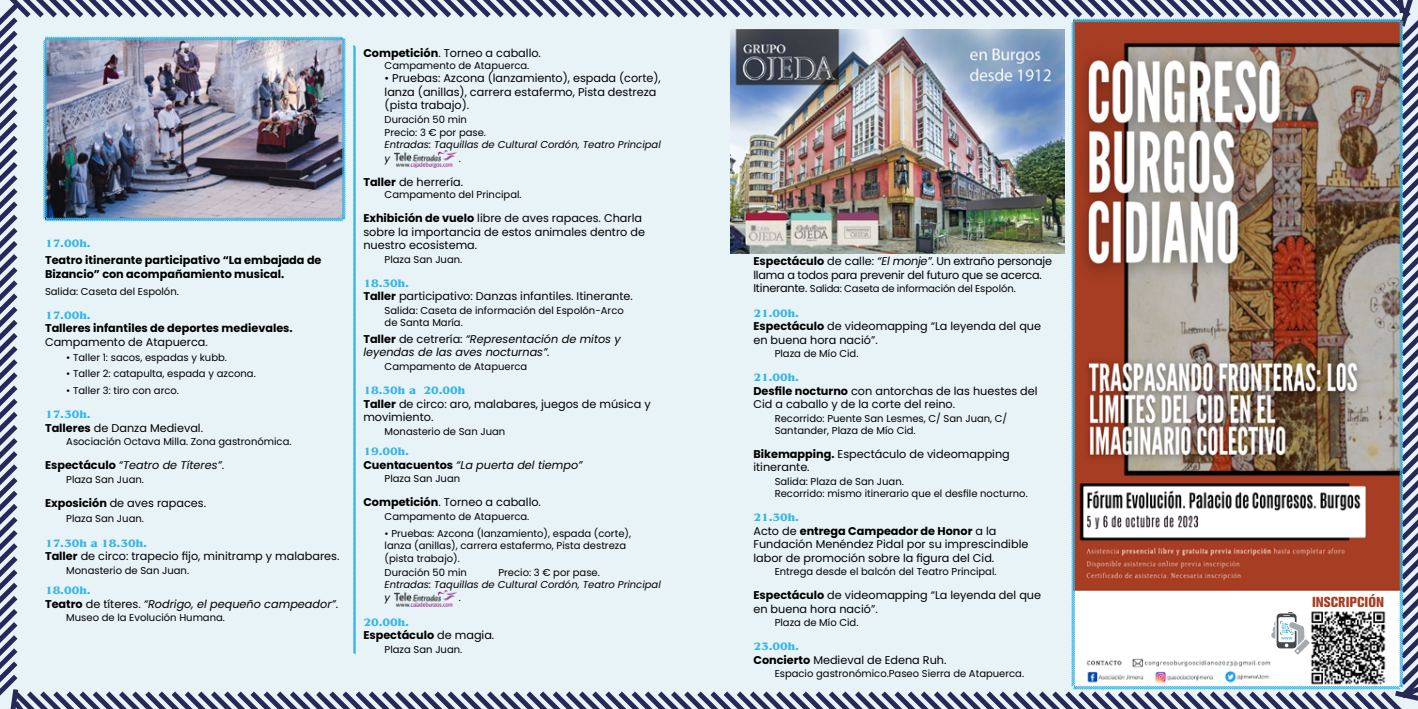
<style>
.page{position:relative;width:1418px;height:709px;background:#fff}
.page>*{position:absolute;margin:0;border:0;box-sizing:border-box;transform-origin:0 0}
.t1{font:800 condensed 14.25px "Akzidenz Grotesk BQ";color:#a73d22}
.t2{font:11.25px/13.5px "Poppins";color:#000}
.t3{font:italic 11.25px/13.5px "Poppins";color:#000}
.t4{font:700 11.25px/13.5px "Poppins";color:#000}
.t5{font:700 11.25px "Benguiat Std";color:#35b5e4}
.t6{font:11.25px/13.5px "Poppins";letter-spacing:-.02em;color:#000}
.t7{font:10px/12px "Poppins";color:#000}
.t8{font:italic 10px/13.5px "Poppins";color:#000}
.t9{font:10px "Poppins";letter-spacing:-.02em;color:#000}
.s1{font-weight:700}
.s2{font-weight:700;font-style:normal}
.s3{font-style:normal}
.s4{font-weight:400}
.s5{font-style:italic}
.s6{font-size:11.25px}
</style>
<div class="page">
<div style="left:0;top:0;width:1417px;height:709px;background:#e8f3f7"></div>
<img style="left:1070px;top:18px;width:333px;height:672px">
<img style="left:42px;top:36px;width:304px;height:186px">
<svg style="left:353px;top:45px;width:3px;height:609px;background:#5dc2e7"></svg>
<img style="left:394px;top:151px;width:62px;height:17px">
<img style="left:394px;top:590px;width:62px;height:16px">
<img style="left:731px;top:30px;width:333px;height:224px">
<p class="t5" style="left:45px;top:237px;width:47px">17.00h.</p>
<p class="t4" style="left:45px;top:253px;width:278px">Teatro itinerante participativo “La embajada de<br>Bizancio” con acompañamiento musical.</p>
<p class="t7" style="left:45px;top:285px;width:135px">Salida: Caseta del Espolón.</p>
<p class="t5" style="left:45px;top:308px;width:47px">17.00h.</p>
<p class="t4" style="left:45px;top:321px;width:249px">Talleres infantiles de deportes medievales.</p>
<p class="t2" style="left:45px;top:335px;width:164px">Campamento de Atapuerca.</p>
<p class="t7" style="left:66px;top:352px;width:162px">• Taller 1: sacos, espadas y kubb.</p>
<p class="t7" style="left:66px;top:367px;width:191px">• Taller 2: catapulta, espada y azcona.</p>
<p class="t7" style="left:66px;top:384px;width:114px">• Taller 3: tiro con arco.</p>
<p class="t5" style="left:45px;top:408px;width:47px">17.30h.</p>
<p class="t2" style="left:45px;top:421px;width:160px"><span class="s1">Talleres</span> de Danza Medieval.</p>
<p class="t7" style="left:66px;top:435px;width:227px">Asociación Octava Milla. Zona gastronómica.</p>
<p class="t3" style="left:45px;top:458px;width:181px"><span class="s2">Espectáculo</span> “Teatro de Títeres”<span class="s3">.</span></p>
<p class="t7" style="left:66px;top:473px;width:79px">Plaza San Juan.</p>
<p class="t2" style="left:45px;top:496px;width:163px"><span class="s1">Exposición</span> de aves rapaces.</p>
<p class="t7" style="left:66px;top:513px;width:79px">Plaza San Juan.</p>
<p class="t5" style="left:45px;top:536px;width:103px">17.30h a 18.30h.</p>
<p class="t2" style="left:45px;top:549px;width:296px"><span class="s1">Taller</span> de circo: trapecio fijo, minitramp y malabares.</p>
<p class="t7" style="left:66px;top:564px;width:124px">Monasterio de San Juan.</p>
<p class="t5" style="left:45px;top:584px;width:47px">18.00h.</p>
<p class="t3" style="left:45px;top:597px;width:295px"><span class="s2">Teatro</span> <span class="s3">de títeres.</span> “Rodrigo, el pequeño campeador”<span class="s3">.</span></p>
<p class="t7" style="left:66px;top:611px;width:160px">Museo de la Evolución Humana.</p>
<p class="t2" style="left:363px;top:46px;width:179px"><span class="s1">Competición</span>. Torneo a caballo.</p>
<p class="t7" style="left:384px;top:59px;width:146px">Campamento de Atapuerca.</p>
<p class="t2" style="left:384px;top:72px;width:278px">• Pruebas: Azcona (lanzamiento), espada (corte), lanza (anillas), carrera estafermo, Pista destreza (pista trabajo).</p>
<p class="t7" style="left:384px;top:113px;width:103px;line-height:13.5px">Duración 50 min<br>Precio: 3 € por pase.</p>
<p class="t8" style="left:384px;top:138px;width:278px">Entradas: Taquillas de Cultural Cordón, Teatro Principal y</p>
<p class="t7" style="left:459px;top:152px;width:4px">.</p>
<p class="t2" style="left:363px;top:175px;width:101px"><span class="s1">Taller</span> de herrería.</p>
<p class="t7" style="left:384px;top:188px;width:138px">Campamento del Principal.</p>
<p class="t2" style="left:363px;top:211px;width:283px"><span class="s1">Exhibición de vuelo</span> libre de aves rapaces. Charla sobre la importancia de estos animales dentro de nuestro ecosistema.</p>
<p class="t7" style="left:384px;top:253px;width:79px">Plaza San Juan.</p>
<p class="t5" style="left:363px;top:276px;width:47px">18.30h.</p>
<p class="t2" style="left:363px;top:290px;width:271px"><span class="s1">Taller</span> participativo: Danzas infantiles. Itinerante.</p>
<p class="t7" style="left:384px;top:304px;width:241px">Salida: Caseta de información del Espolón-Arco de Santa María.</p>
<p class="t3" style="left:363px;top:332px;width:259px"><span class="s2">Taller</span> <span class="s3">de cetrería:</span> “Representación de mitos y leyendas de las aves nocturnas”.</p>
<p class="t7" style="left:384px;top:360px;width:144px">Campamento de Atapuerca</p>
<p class="t5" style="left:363px;top:384px;width:103px">18.30h a 20.00h</p>
<p class="t2" style="left:363px;top:397px;width:289px"><span class="s1">Taller</span> de circo: aro, malabares, juegos de música y movimiento.</p>
<p class="t7" style="left:384px;top:425px;width:122px">Monasterio de San Juan</p>
<p class="t5" style="left:363px;top:445px;width:47px">19.00h.</p>
<p class="t3" style="left:363px;top:458px;width:221px"><span class="s2">Cuentacuentos</span> “La puerta del tiempo”</p>
<p class="t7" style="left:384px;top:473px;width:77px">Plaza San Juan</p>
<p class="t2" style="left:363px;top:495px;width:179px"><span class="s1">Competición</span>. Torneo a caballo.</p>
<p class="t7" style="left:384px;top:510px;width:146px">Campamento de Atapuerca.</p>
<p class="t7" style="left:384px;top:527px;width:248px">• Pruebas: Azcona (lanzamiento), espada (corte), lanza (anillas), carrera estafermo, Pista destreza</p>
<p class="t7" style="left:384px;top:552px;width:84px;line-height:13.5px">(pista trabajo).<br>Duración 50 min</p>
<p class="t7" style="left:498px;top:566px;width:103px">Precio: 3 € por pase.</p>
<p class="t8" style="left:384px;top:577px;width:278px">Entradas: Taquillas de Cultural Cordón, Teatro Principal y</p>
<p class="t7" style="left:459px;top:592px;width:4px">.</p>
<p class="t5" style="left:363px;top:615px;width:47px">20.00h.</p>
<p class="t4" style="left:363px;top:628px;width:132px">Espectáculo <span class="s4">de magia.</span></p>
<p class="t7" style="left:384px;top:643px;width:79px">Plaza San Juan.</p>
<p class="t6" style="left:753px;top:255px;width:300px"><span class="s1">Espectáculo</span> de calle: <span class="s5">“El monje”</span>. Un extraño personaje llama a todos para prevenir del futuro que se acerca.</p>
<p class="t9" style="left:753px;top:283px;width:264px"><span class="s6">Itinerante.</span> Salida: Caseta de información del Espolón.</p>
<p class="t5" style="left:753px;top:306px;width:47px">21.00h.</p>
<p class="t2" style="left:753px;top:319px;width:289px"><span class="s1">Espectáculo</span> de videomapping “La leyenda del que en buena hora nació”.</p>
<p class="t7" style="left:774px;top:348px;width:85px">Plaza de Mío Cid.</p>
<p class="t5" style="left:753px;top:371px;width:47px">21.00h.</p>
<p class="t2" style="left:753px;top:384px;width:286px"><span class="s1">Desfile nocturno</span> con antorchas de las huestes del<br>Cid a caballo y de la corte del reino.</p>
<p class="t7" style="left:774px;top:412px;width:234px">Recorrido: Puente San Lesmes, C/ San Juan, C/<br>Santander, Plaza de Mío Cid.</p>
<p class="t2" style="left:753px;top:447px;width:258px"><span class="s1">Bikemapping.</span> Espectáculo de videomapping itinerante.</p>
<p class="t7" style="left:774px;top:475px;width:255px">Salida: Plaza de San Juan.<br>Recorrido: mismo itinerario que el desfile nocturno.</p>
<p class="t5" style="left:753px;top:511px;width:47px">21.30h.</p>
<p class="t2" style="left:753px;top:524px;width:276px">Acto de <span class="s1">entrega Campeador de Honor</span> a la<br>Fundación Menéndez Pidal por su imprescindible labor de promoción sobre la figura del Cid.</p>
<p class="t7" style="left:774px;top:565px;width:223px">Entrega desde el balcón del Teatro Principal.</p>
<p class="t2" style="left:753px;top:588px;width:289px"><span class="s1">Espectáculo</span> de videomapping “La leyenda del que en buena hora nació”.</p>
<p class="t7" style="left:774px;top:617px;width:85px">Plaza de Mío Cid.</p>
<p class="t5" style="left:753px;top:640px;width:47px">23.00h.</p>
<p class="t2" style="left:753px;top:653px;width:194px"><span class="s1">Concierto</span> Medieval de Edena Ruh.</p>
<p class="t7" style="left:774px;top:668px;width:251px">Espacio gastronómico.Paseo Sierra de Atapuerca.</p>
<p class="t1" style="left:1311px;top:593px;width:74px">INSCRIPCIÓN</p>
</div>
